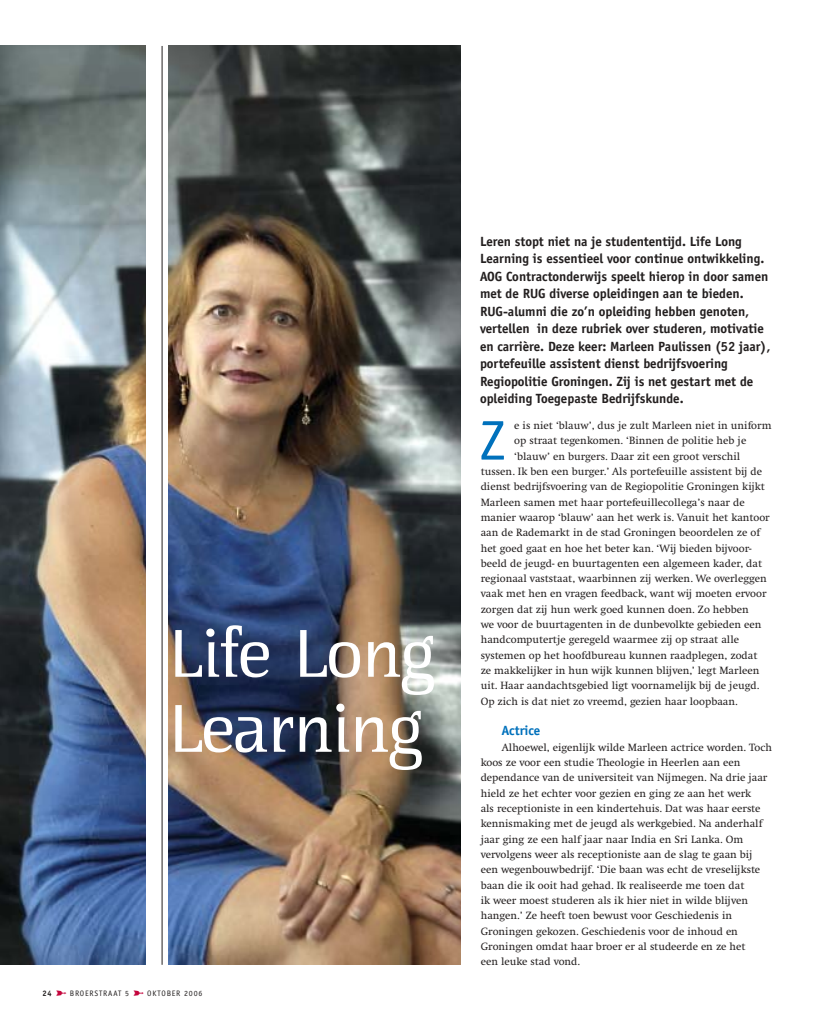
<style>
.page{position:relative;width:815px;height:1028px;background:#fff}
.page>*{position:absolute;margin:0;border:0;box-sizing:border-box;transform-origin:0 0}
.t1{font:70px/75px "Anti Serifa";color:#fff}
.t2{font:57.5px "Officina Sans";color:#0071bc}
.t3{font:700 13.75px/17.5px "Officina Sans";color:#231f1f}
.t4{font:700 13.75px "Officina Sans";color:#0071bc}
.t5{font:11px/15.2px "Swift";color:#231f1f}
.t6{font:8.12px "Officina Sans";letter-spacing:.095em;color:#231f1f}
.s1{font-weight:700}
.s2{font-family:"Bills DEC Orations";font-size:10px;color:#c4063d}
</style>
<div class="page">
<img style="left:0;top:46px;width:460px;height:918px">
<div style="left:146px;top:30px;width:22px;height:947px;background:#fff"></div>
<hr style="left:162px;top:46px;width:1px;height:918px;background:#231f1f">
<h1 class="t1" style="left:168px;top:622px;width:269px">Life Long<br>Learning</h1>
<p class="t6" style="left:43px;top:989px;width:161px"><span class="s1">24</span> <span class="s2">&gt;</span> BROERSTRAAT 5 <span class="s2">&gt;</span> OKTOBER 2006</p>
<p class="t3" style="left:480px;top:233px;width:292px">Leren stopt niet na je studententijd. Life Long Learning is essentieel voor continue ontwikkeling.<br>AOG Contractonderwijs speelt hierop in door samen met de RUG diverse opleidingen aan te bieden.<br>RUG-alumni die zo’n opleiding hebben genoten, vertellen in deze rubriek over studeren, motivatie en carrière. Deze keer: Marleen Paulissen (52 jaar), portefeuille assistent dienst bedrijfsvoering Regiopolitie Groningen. Zij is net gestart met de opleiding Toegepaste Bedrijfskunde.</p>
<h2 class="t2" style="left:480px;top:418px;width:26px">Z</h2>
<p class="t5" style="left:514px;top:418px;width:259px">e is niet ‘blauw’, dus je zult Marleen niet in uniform</p>
<p class="t5" style="left:514px;top:434px;width:234px">op straat tegenkomen. ‘Binnen de politie heb je</p>
<p class="t5" style="left:514px;top:449px;width:227px">‘blauw’ en burgers. Daar zit een groot verschil</p>
<p class="t5" style="left:481px;top:464px;width:283px">tussen. Ik ben een burger.’ Als portefeuille assistent bij de</p>
<p class="t5" style="left:481px;top:480px;width:286px">dienst bedrijfsvoering van de Regiopolitie Groningen kijkt</p>
<p class="t5" style="left:481px;top:495px;width:266px">Marleen samen met haar portefeuillecollega’s naar de</p>
<p class="t5" style="left:481px;top:510px;width:291px">manier waarop ‘blauw’ aan het werk is. Vanuit het kantoor</p>
<p class="t5" style="left:481px;top:526px;width:281px">aan de Rademarkt in de stad Groningen beoordelen ze of</p>
<p class="t5" style="left:481px;top:541px;width:272px">het goed gaat en hoe het beter kan. ‘Wij bieden bijvoor-</p>
<p class="t5" style="left:481px;top:556px;width:283px">beeld de jeugd- en buurtagenten een algemeen kader, dat</p>
<p class="t5" style="left:481px;top:572px;width:288px">regionaal vaststaat, waarbinnen zij werken. We overleggen</p>
<p class="t5" style="left:481px;top:587px;width:287px">vaak met hen en vragen feedback, want wij moeten ervoor</p>
<p class="t5" style="left:481px;top:602px;width:270px">zorgen dat zij hun werk goed kunnen doen. Zo hebben</p>
<p class="t5" style="left:481px;top:618px;width:282px">we voor de buurtagenten in de dunbevolkte gebieden een</p>
<p class="t5" style="left:481px;top:633px;width:260px">handcomputertje geregeld waarmee zij op straat alle</p>
<p class="t5" style="left:481px;top:648px;width:278px">systemen op het hoofdbureau kunnen raadplegen, zodat</p>
<p class="t5" style="left:481px;top:663px;width:280px">ze makkelijker in hun wijk kunnen blijven,’ legt Marleen</p>
<p class="t5" style="left:481px;top:679px;width:280px">uit. Haar aandachtsgebied ligt voornamelijk bij de jeugd.</p>
<p class="t5" style="left:481px;top:694px;width:258px">Op zich is dat niet zo vreemd, gezien haar loopbaan.</p>
<p class="t4" style="left:502px;top:725px;width:40px">Actrice</p>
<p class="t5" style="left:481px;top:740px;width:293px;text-indent:21px">Alhoewel, eigenlijk wilde Marleen actrice worden. Toch koos ze voor een studie Theologie in Heerlen aan een dependance van de universiteit van Nijmegen. Na drie jaar hield ze het echter voor gezien en ging ze aan het werk<br>als receptioniste in een kindertehuis. Dat was haar eerste kennismaking met de jeugd als werkgebied. Na anderhalf jaar ging ze een half jaar naar India en Sri Lanka. Om vervolgens weer als receptioniste aan de slag te gaan bij een wegenbouwbedrijf. ‘Die baan was echt de vreselijkste baan die ik ooit had gehad. Ik realiseerde me toen dat<br>ik weer moest studeren als ik hier niet in wilde blijven hangen.’ Ze heeft toen bewust voor Geschiedenis in Groningen gekozen. Geschiedenis voor de inhoud en Groningen omdat haar broer er al studeerde en ze het<br>een leuke stad vond.</p>
</div>
